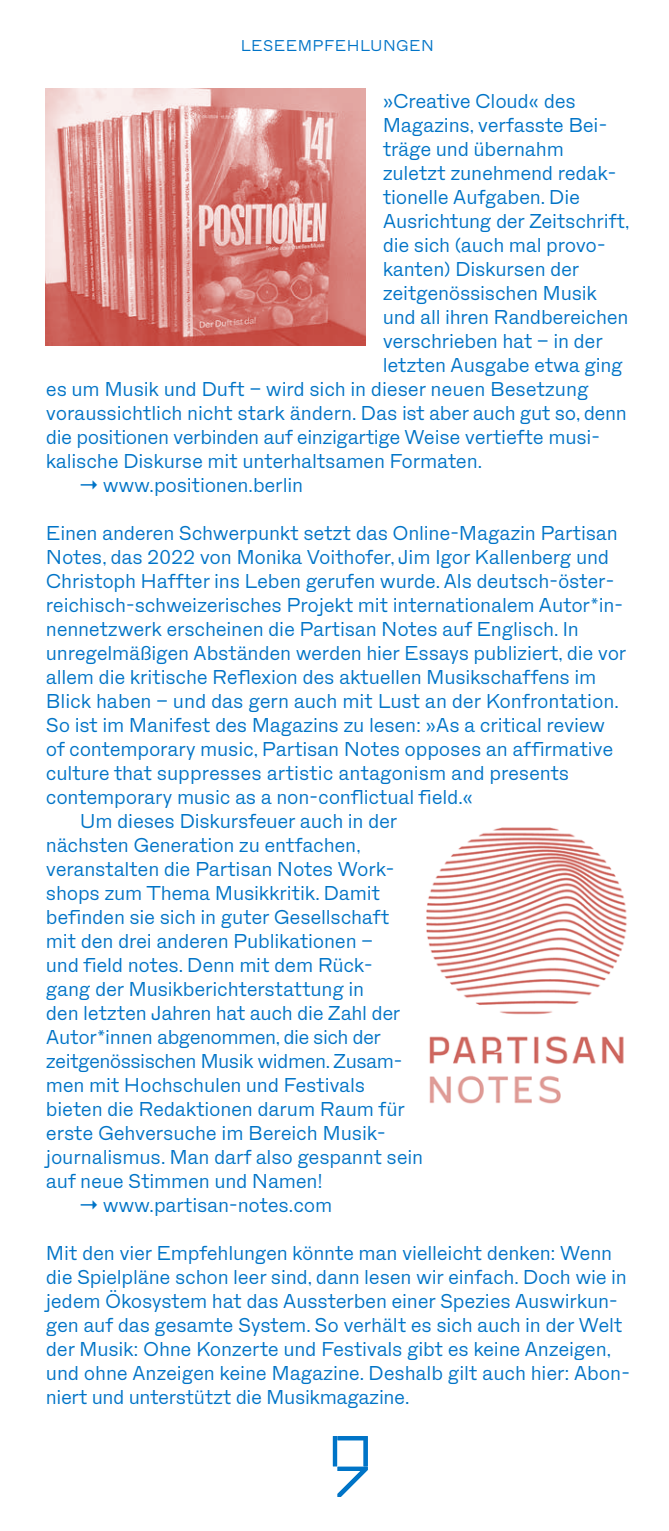
<style>
.page{position:relative;width:669px;height:1531px;background:#fff}
.page>*{position:absolute;margin:0;border:0;box-sizing:border-box;transform-origin:0 0}
.t1{font:300 92px "ABC Galapagos BC";color:#0074c7}
.t2{font:300 20px/24px "Lapidar";letter-spacing:-.015em;color:#0074c7}
.t3{font:300 15.6px "Lapidar";letter-spacing:.03em;color:#0074c7}
</style>
<div class="page">
<img style="left:45px;top:89px;width:321px;height:257px">
<img style="left:426px;top:827px;width:201px;height:277px">
<p class="t3" style="left:241px;top:36px;width:195px">LESEEMPFEHLUNGEN</p>
<p class="t2" style="left:383px;top:89px;width:195px">»Creative Cloud« des</p>
<p class="t2" style="left:383px;top:113px;width:226px">Magazins, verfasste Bei-</p>
<p class="t2" style="left:383px;top:137px;width:183px">träge und übernahm</p>
<p class="t2" style="left:383px;top:161px;width:235px">zuletzt zunehmend redak-</p>
<p class="t2" style="left:383px;top:185px;width:199px">tionelle Aufgaben. Die</p>
<p class="t2" style="left:383px;top:209px;width:249px">Ausrichtung der Zeitschrift,</p>
<p class="t2" style="left:383px;top:233px;width:225px">die sich (auch mal provo-</p>
<p class="t2" style="left:383px;top:257px;width:198px">kanten) Diskursen der</p>
<p class="t2" style="left:383px;top:281px;width:216px">zeitgenössischen Musik</p>
<p class="t2" style="left:383px;top:305px;width:247px">und all ihren Randbereichen</p>
<p class="t2" style="left:383px;top:329px;width:222px">verschrieben hat – in der</p>
<p class="t2" style="left:383px;top:353px;width:242px">letzten Ausgabe etwa ging</p>
<p class="t2" style="left:46px;top:377px;width:544px">es um Musik und Duft – wird sich in dieser neuen Besetzung</p>
<p class="t2" style="left:46px;top:401px;width:582px">voraussichtlich nicht stark ändern. Das ist aber auch gut so, denn</p>
<p class="t2" style="left:46px;top:425px;width:556px">die positionen verbinden auf einzigartige Weise vertiefte musi-</p>
<p class="t2" style="left:46px;top:449px;width:438px">kalische Diskurse mit unterhaltsamen Formaten.</p>
<p class="t2" style="left:80px;top:473px;width:225px">→ www.positionen.berlin</p>
<p class="t2" style="left:46px;top:521px;width:573px">Einen anderen Schwerpunkt setzt das Online-Magazin Partisan</p>
<p class="t2" style="left:46px;top:545px;width:565px">Notes, das 2022 von Monika Voithofer, Jim Igor Kallenberg und</p>
<p class="t2" style="left:46px;top:569px;width:570px">Christoph Haffter ins Leben gerufen wurde. Als deutsch-öster-</p>
<p class="t2" style="left:46px;top:593px;width:579px">reichisch-schweizerisches Projekt mit internationalem Autor*in-</p>
<p class="t2" style="left:46px;top:617px;width:535px">nennetzwerk erscheinen die Partisan Notes auf Englisch. In</p>
<p class="t2" style="left:46px;top:641px;width:582px">unregelmäßigen Abständen werden hier Essays publiziert, die vor</p>
<p class="t2" style="left:46px;top:665px;width:552px">allem die kritische Reflexion des aktuellen Musikschaffens im</p>
<p class="t2" style="left:46px;top:689px;width:575px">Blick haben – und das gern auch mit Lust an der Konfrontation.</p>
<p class="t2" style="left:46px;top:713px;width:561px">So ist im Manifest des Magazins zu lesen: »As a critical review</p>
<p class="t2" style="left:46px;top:737px;width:569px">of contemporary music, Partisan Notes opposes an affirmative</p>
<p class="t2" style="left:46px;top:761px;width:525px">culture that suppresses artistic antagonism and presents</p>
<p class="t2" style="left:46px;top:785px;width:429px">contemporary music as a non-conflictual field.«</p>
<p class="t2" style="left:80px;top:809px;width:319px">Um dieses Diskursfeuer auch in der</p>
<p class="t2" style="left:46px;top:833px;width:317px">nächsten Generation zu entfachen,</p>
<p class="t2" style="left:46px;top:857px;width:350px">veranstalten die Partisan Notes Work-</p>
<p class="t2" style="left:46px;top:881px;width:336px">shops zum Thema Musikkritik. Damit</p>
<p class="t2" style="left:46px;top:905px;width:345px">befinden sie sich in guter Gesellschaft</p>
<p class="t2" style="left:46px;top:929px;width:329px">mit den drei anderen Publikationen –</p>
<p class="t2" style="left:46px;top:953px;width:329px">und field notes. Denn mit dem Rück-</p>
<p class="t2" style="left:46px;top:977px;width:320px">gang der Musikberichterstattung in</p>
<p class="t2" style="left:46px;top:1001px;width:356px">den letzten Jahren hat auch die Zahl der</p>
<p class="t2" style="left:46px;top:1025px;width:337px">Autor*innen abgenommen, die sich der</p>
<p class="t2" style="left:46px;top:1049px;width:358px">zeitgenössischen Musik widmen. Zusam-</p>
<p class="t2" style="left:46px;top:1073px;width:321px">men mit Hochschulen und Festivals</p>
<p class="t2" style="left:46px;top:1097px;width:361px">bieten die Redaktionen darum Raum für</p>
<p class="t2" style="left:46px;top:1121px;width:342px">erste Gehversuche im Bereich Musik-</p>
<p class="t2" style="left:46px;top:1145px;width:379px">journalismus. Man darf also gespannt sein</p>
<p class="t2" style="left:46px;top:1169px;width:278px">auf neue Stimmen und Namen!</p>
<p class="t2" style="left:80px;top:1193px;width:254px">→ www.partisan-notes.com</p>
<p class="t2" style="left:46px;top:1241px;width:586px">Mit den vier Empfehlungen könnte man vielleicht denken: Wenn die Spielpläne schon leer sind, dann lesen wir einfach. Doch wie in jedem Ökosystem hat das Aussterben einer Spezies Auswirkun&shy;gen auf das gesamte System. So verhält es sich auch in der Welt der Musik: Ohne Konzerte und Festivals gibt es keine Anzeigen, und ohne Anzeigen keine Magazine. Deshalb gilt auch hier: Abon&shy;niert und unterstützt die Musikmagazine.</p>
<h1 class="t1" style="left:307px;top:1405px;width:63px">9</h1>
</div>
